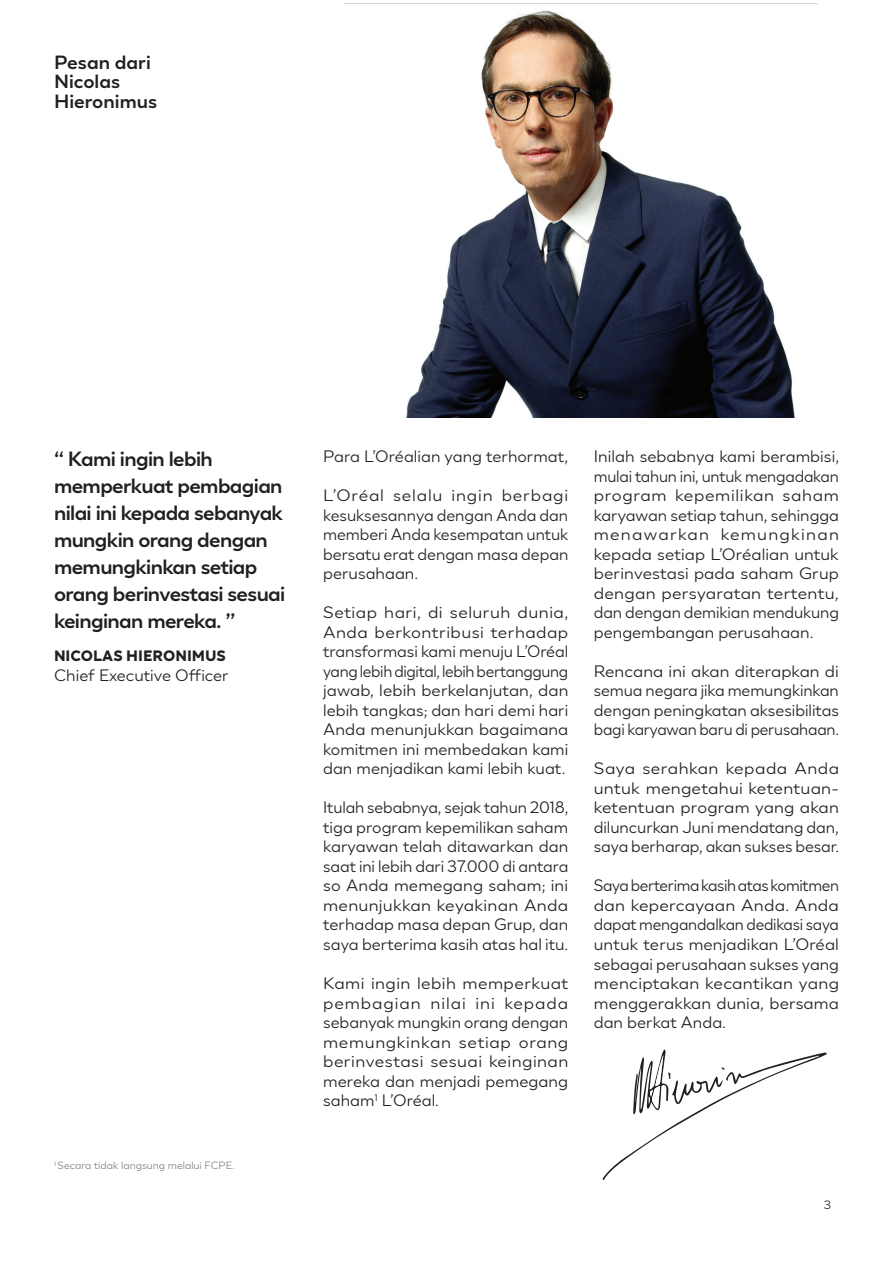
<style>
.page{position:relative;width:893px;height:1263px;background:#fff}
.page>*{position:absolute;margin:0;border:0;box-sizing:border-box;transform-origin:0 0}
.t1{font:700 21px/27px "LOREAL Essentielle";letter-spacing:-.03em;color:#231f20}
.t2{font:700 19.5px/19.5px "LOREAL Essentielle";color:#231f20}
.t3{font:16.5px/19.5px "LOREAL Essentielle";color:#231f20;text-align:justify;scale:1.05 1}
.t4{font:16.5px/19.5px "LOREAL Essentielle";color:#231f20;text-align:justify}
.t5{font:16.5px/19.5px "LOREAL Essentielle";color:#231f20;text-align:justify;scale:.95 1}
.t6{font:900 15px "LOREAL Essentielle";color:#231f20}
.t7{font:12px "LOREAL Essentielle";color:#231f20}
.t8{font:10.5px "LOREAL Essentielle";color:#808285}
</style>
<div class="page">
<img style="left:345px;top:3px;width:472px;height:415px">
<svg style="left:603px;top:1049px;width:224px;height:131px"></svg>
<p class="t2" style="left:54px;top:52px;width:105px">Pesan dari<br>Nicolas<br>Hieronimus</p>
<p class="t1" style="left:54px;top:445px;width:233px">“ Kami ingin lebih memperkuat pembagian nilai ini kepada sebanyak mungkin orang dengan memungkinkan setiap orang berinvestasi sesuai keinginan mereka. ”</p>
<p class="t6" style="left:54px;top:647px;width:174px">NICOLAS HIERONIMUS</p>
<p class="t4" style="left:54px;top:665px;width:176px">Chief Executive Officer</p>
<p class="t8" style="left:54px;top:1159px;width:182px"><sup>1</sup> Secara tidak langsung melalui FCPE.</p>
<p class="t4" style="left:323px;top:447px;width:247px">Para L’Oréalian yang terhormat,</p>
<p class="t3" style="left:323px;top:486px;width:235px">L’Oréal selalu ingin berbagi kesuksesannya dengan Anda dan memberi Anda kesempatan untuk bersatu erat dengan masa depan perusahaan.</p>
<p class="t3" style="left:323px;top:603px;width:235px">Setiap hari, di seluruh dunia, Anda berkontribusi terhadap transformasi kami menuju L’Oréal yang lebih digital, lebih bertanggung jawab, lebih berkelanjutan, dan lebih tangkas; dan hari demi hari Anda menunjukkan bagaimana komitmen ini membedakan kami dan menjadikan kami lebih kuat.</p>
<p class="t4" style="left:323px;top:798px;width:247px">Itulah sebabnya, sejak tahun 2018, tiga program kepemilikan saham karyawan telah ditawarkan dan saat ini lebih dari 37.000 di antara so Anda memegang saham; ini menunjukkan keyakinan Anda terhadap masa depan Grup, dan saya berterima kasih atas hal itu.</p>
<p class="t3" style="left:323px;top:973px;width:235px">Kami ingin lebih memperkuat pembagian nilai ini kepada sebanyak mungkin orang dengan memungkinkan setiap orang berinvestasi sesuai keinginan mereka dan menjadi pemegang saham<sup>1</sup> L’Oréal.</p>
<p class="t4" style="left:594px;top:447px;width:247px">Inilah sebabnya kami berambisi, mulai tahun ini, untuk mengadakan program kepemilikan saham karyawan setiap tahun, sehingga menawarkan kemungkinan kepada setiap L’Oréalian untuk berinvestasi pada saham Grup dengan persyaratan tertentu, dan dengan demikian mendukung pengembangan perusahaan.</p>
<p class="t4" style="left:594px;top:661px;width:247px">Rencana ini akan diterapkan di semua negara jika memungkinkan dengan peningkatan aksesibilitas bagi karyawan baru di perusahaan.</p>
<p class="t3" style="left:594px;top:759px;width:235px">Saya serahkan kepada Anda untuk mengetahui ketentuan&shy;ketentuan program yang akan diluncurkan Juni mendatang dan, saya berharap, akan sukses besar.</p>
<p class="t5" style="left:594px;top:876px;width:260px">Saya berterima kasih atas komitmen dan kepercayaan Anda. Anda dapat mengandalkan dedikasi saya untuk terus menjadikan L’Oréal sebagai perusahaan sukses yang menciptakan kecantikan yang menggerakkan dunia, bersama dan berkat Anda.</p>
<p class="t7" style="left:824px;top:1197px;width:9px">3</p>
</div>
